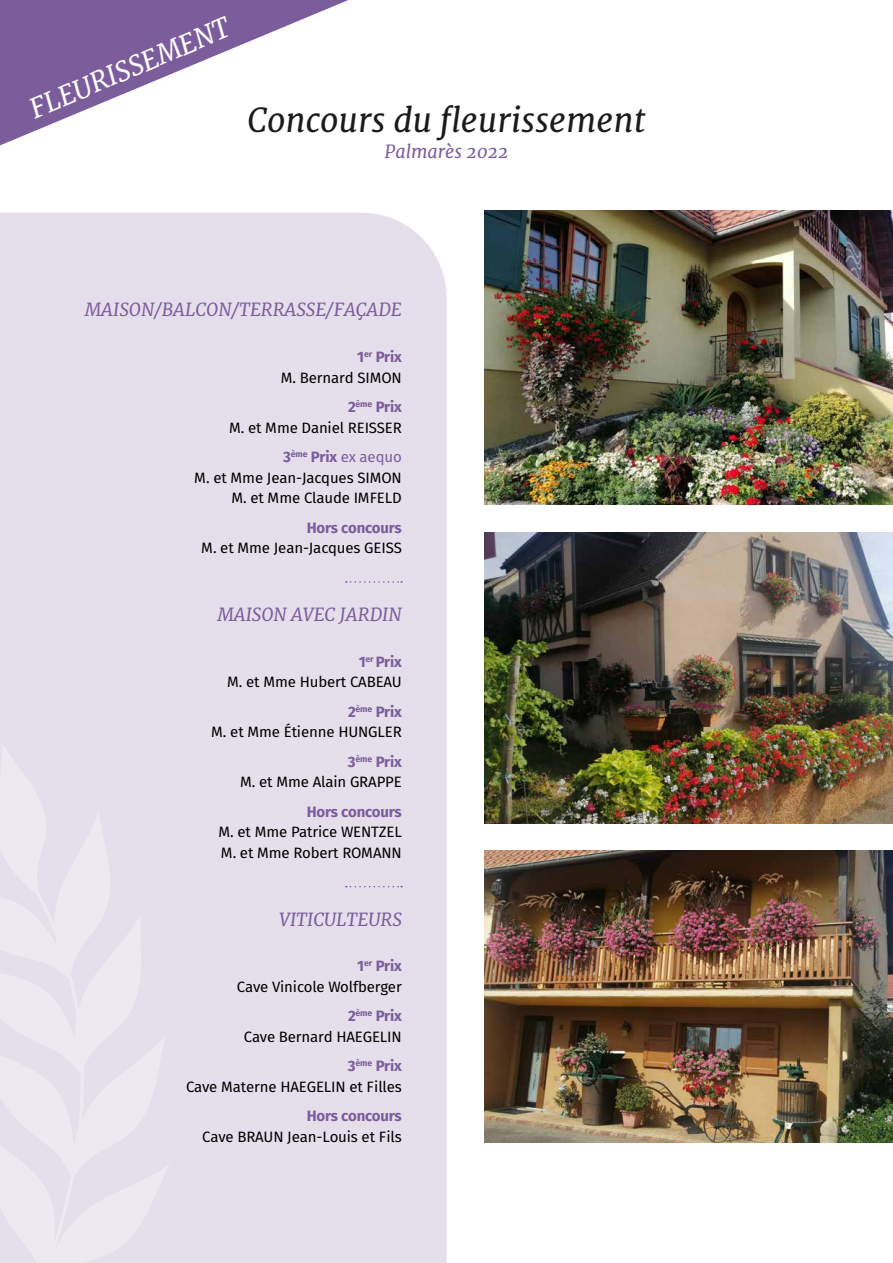
<style>
.page{position:relative;width:893px;height:1263px;background:#fff}
.page>*{position:absolute;margin:0;border:0;box-sizing:border-box;transform-origin:0 0}
.t1{font:italic 33px "Merriweather";color:#1a1b1c}
.t2{font:italic 27px "Merriweather";color:#fff}
.t3{font:italic 18px "Merriweather";color:#7c5d9c}
.t4{font:15px/20.7px "Fira Sans";letter-spacing:-.01em;color:#000;text-align:right}
.t5{font:700 15px "Fira Sans";letter-spacing:-.01em;color:#7c5d9c}
.s1{font-weight:700;color:#7c5d9c}
.s2{color:#7c5d9c}
</style>
<div class="page">
<div style="left:0;top:213px;width:446px;height:1050px;background:#e5dfeb"></div>
<svg style="left:0;top:0;width:348px;height:145px;fill:#7c5d9c"></svg>
<svg style="left:346px;top:581px;width:56px;height:2px"></svg>
<svg style="left:346px;top:886px;width:56px;height:1px"></svg>
<img style="left:485px;top:210px;width:408px;height:295px">
<img style="left:485px;top:532px;width:408px;height:291px">
<img style="left:485px;top:851px;width:408px;height:291px">
<svg style="left:0;top:743px;width:170px;height:520px;background:#e8e3ed"></svg>
<h2 class="t2" style="left:24px;top:95px;width:216px;rotate:-23deg">FLEURISSEMENT</h2>
<h1 class="t1" style="left:247px;top:100px;width:400px">Concours du fleurissement</h1>
<p class="t3" style="left:384px;top:140px;width:126px">Palmarès 2022</p>
<p class="t3" style="left:85px;top:298px;width:318px">MAISON/BALCON/TERRASSE/FAÇADE</p>
<p class="t4" style="left:281px;top:346px;width:122px"><span class="s1">1</span><sup>er</sup> <span class="s1">Prix<br></span>M. Bernard SIMON</p>
<p class="t4" style="left:229px;top:396px;width:174px"><span class="s1">2</span><sup>ème</sup> <span class="s1">Prix<br></span>M. et Mme Daniel REISSER</p>
<p class="t4" style="left:194px;top:446px;width:209px"><span class="s1">3</span><sup>ème</sup> <span class="s1">Prix</span> <span class="s2">ex aequo<br></span>M. et Mme Jean-Jacques SIMON<br>M. et Mme Claude IMFELD</p>
<p class="t5" style="left:307px;top:515px;width:97px">Hors concours</p>
<p class="t4" style="left:201px;top:538px;width:202px">M. et Mme Jean-Jacques GEISS</p>
<p class="t3" style="left:217px;top:603px;width:186px">MAISON AVEC JARDIN</p>
<p class="t4" style="left:227px;top:651px;width:176px"><span class="s1">1</span><sup>er</sup> <span class="s1">Prix<br></span>M. et Mme Hubert CABEAU</p>
<p class="t4" style="left:211px;top:701px;width:192px"><span class="s1">2</span><sup>ème</sup> <span class="s1">Prix<br></span>M. et Mme Étienne HUNGLER</p>
<p class="t4" style="left:240px;top:751px;width:163px"><span class="s1">3</span><sup>ème</sup> <span class="s1">Prix<br></span>M. et Mme Alain GRAPPE</p>
<p class="t5" style="left:307px;top:799px;width:97px">Hors concours</p>
<p class="t4" style="left:218px;top:822px;width:185px;text-align:left">M. et Mme Patrice WENTZEL<br>M. et Mme Robert ROMANN</p>
<p class="t3" style="left:279px;top:908px;width:124px">VITICULTEURS</p>
<p class="t4" style="left:237px;top:956px;width:166px"><span class="s1">1</span><sup>er</sup> <span class="s1">Prix<br></span>Cave Vinicole Wolfberger</p>
<p class="t4" style="left:244px;top:1006px;width:160px"><span class="s1">2</span><sup>ème</sup> <span class="s1">Prix<br></span>Cave Bernard HAEGELIN</p>
<p class="t4" style="left:186px;top:1056px;width:217px"><span class="s1">3</span><sup>ème</sup> <span class="s1">Prix<br></span>Cave Materne HAEGELIN et Filles</p>
<p class="t5" style="left:307px;top:1103px;width:97px">Hors concours</p>
<p class="t4" style="left:202px;top:1126px;width:201px">Cave BRAUN Jean-Louis et Fils</p>
</div>
